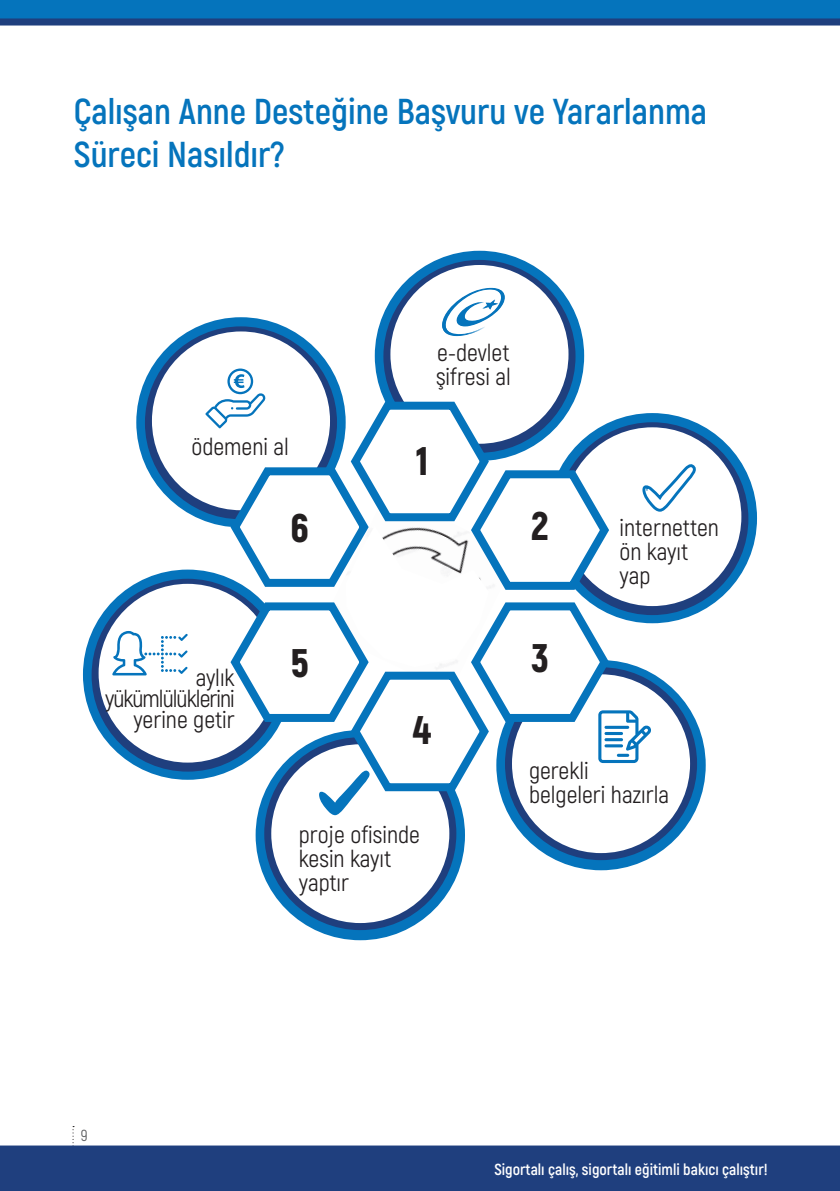
<style>
.page{position:relative;width:840px;height:1191px;background:#fff}
.page>*{position:absolute;margin:0;border:0;box-sizing:border-box;transform-origin:0 0}
.t1{font:900 40px "Akrobat";color:#231f20}
.t2{font:700 36px/43.2px "Akrobat";color:#0574bc}
.t3{font:24px/24px "Akrobat";color:#231f20}
.t4{font:24px/21px "Akrobat";letter-spacing:-.04em;color:#231f20;text-align:right}
.t5{font:900 24px "Akrobat";color:#231f20}
.t6{font:700 16px "Akrobat";color:#fff}
.t7{font:16px "Akrobat";color:#57585a}
</style>
<div class="page">
<svg style="left:0;top:0;width:839px;height:26px;fill:#0574bc"></svg>
<svg style="left:0;top:1126px;width:839px;height:65px;fill:#1f3f7e"></svg>
<div style="left:136px;top:317px;width:209px;height:210px;background:#0574bc;border-radius:50%"></div>
<div style="left:145px;top:326px;width:192px;height:193px;background:#1f3f7e;border-radius:50%"></div>
<div style="left:152px;top:331px;width:178px;height:179px;background:#fff;border-radius:50%"></div>
<div style="left:83px;top:569px;width:209px;height:210px;background:#0574bc;border-radius:50%"></div>
<div style="left:92px;top:579px;width:191px;height:192px;background:#1f3f7e;border-radius:50%"></div>
<div style="left:99px;top:584px;width:177px;height:178px;background:#fff;border-radius:50%"></div>
<div style="left:374px;top:251px;width:210px;height:210px;background:#0574bc;border-radius:50%"></div>
<div style="left:383px;top:260px;width:192px;height:193px;background:#1f3f7e;border-radius:50%"></div>
<div style="left:390px;top:265px;width:178px;height:179px;background:#fff;border-radius:50%"></div>
<div style="left:547px;top:413px;width:209px;height:210px;background:#0574bc;border-radius:50%"></div>
<div style="left:556px;top:422px;width:192px;height:193px;background:#1f3f7e;border-radius:50%"></div>
<div style="left:563px;top:427px;width:178px;height:179px;background:#fff;border-radius:50%"></div>
<div style="left:496px;top:660px;width:209px;height:210px;background:#0574bc;border-radius:50%"></div>
<div style="left:504px;top:667px;width:192px;height:193px;background:#1f3f7e;border-radius:50%"></div>
<div style="left:511px;top:674px;width:178px;height:179px;background:#fff;border-radius:50%"></div>
<div style="left:255px;top:730px;width:209px;height:210px;background:#0574bc;border-radius:50%"></div>
<div style="left:264px;top:737px;width:192px;height:193px;background:#1f3f7e;border-radius:50%"></div>
<div style="left:271px;top:744px;width:178px;height:179px;background:#fff;border-radius:50%"></div>
<svg style="left:112px;top:631px;width:76px;height:44px"></svg>
<svg style="left:442px;top:288px;width:63px;height:49px"></svg>
<svg style="left:205px;top:368px;width:492px;height:447px"></svg>
<h2 class="t2" style="left:74px;top:90px;width:634px">Çalışan Anne Desteğine Başvuru ve Yararlanma<br>Süreci Nasıldır?</h2>
<p class="t3" style="left:191px;top:435px;width:99px">ödemeni al</p>
<h1 class="t1" style="left:290px;top:502px;width:20px">6</h1>
<p class="t3" style="left:436px;top:341px;width:76px">e-devlet şifresi al</p>
<h1 class="t1" style="left:415px;top:435px;width:14px">1</h1>
<p class="t5" style="left:414px;top:448px;width:12px">2</p>
<h1 class="t1" style="left:531px;top:500px;width:19px">2</h1>
<p class="t3" style="left:619px;top:516px;width:101px">internetten ön kayıt yap</p>
<p class="t4" style="left:105px;top:667px;width:131px">aylık yükümlülüklerini yerine getir</p>
<h1 class="t1" style="left:290px;top:637px;width:20px">5</h1>
<h1 class="t1" style="left:412px;top:704px;width:20px">4</h1>
<p class="t3" style="left:299px;top:822px;width:122px">proje ofisinde kesin kayıt yaptır</p>
<h1 class="t1" style="left:531px;top:632px;width:19px">3</h1>
<p class="t3" style="left:528px;top:758px;width:142px">gerekli belgeleri hazırla</p>
<p class="t7" style="left:81px;top:1125px;width:8px">9</p>
<p class="t6" style="left:494px;top:1159px;width:275px">Sigortalı çalış, sigortalı eğitimli bakıcı çalıştır!</p>
</div>
